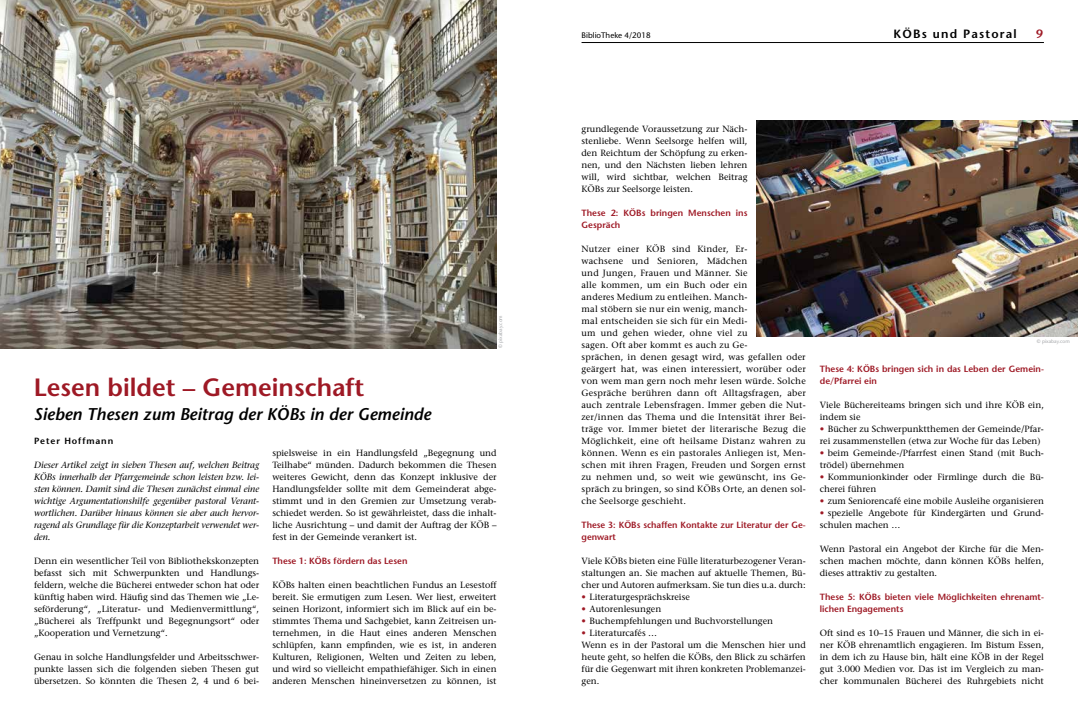
<style>
.page{position:relative;width:1078px;height:723px;background:#fff}
.page>*{position:absolute;margin:0;border:0;box-sizing:border-box;transform-origin:0 0}
.t1{font:600 25px "Stone Sans";color:#9e1925}
.t2{font:italic 600 17px "Stone Sans";color:#000}
.t3{font:600 12px "Stone Sans";letter-spacing:.1em;color:#000}
.t4{font:600 12px "Stone Sans";color:#9e1925}
.t5{font:9px/12px "Stone Serif";color:#000;text-align:justify}
.t6{font:9px/12px "Stone Serif";letter-spacing:.02em;color:#000}
.t7{font:italic 9px/12px "Stone Serif";color:#000;text-align:justify}
.t8{font:600 9px/12px "Stone Sans";color:#9e1925}
.t9{font:600 9px "Stone Sans";letter-spacing:.1em;color:#000}
.t10{font:8px "Stone Sans";color:#000}
.t11{font:5px "Stone Sans";color:#a7a9ac}
.s1{color:#9e1925}
</style>
<div class="page">
<img style="left:756px;top:120px;width:321px;height:216px">
<hr style="left:581px;top:42px;width:462px;height:1px;background:#000">
<img style="left:0;top:0;width:496px;height:348px">
<h1 class="t1" style="left:34px;top:372px;width:331px">Lesen bildet – Gemeinschaft</h1>
<h2 class="t2" style="left:34px;top:404px;width:399px">Sieben Thesen zum Beitrag der KÖBs in der Gemeinde</h2>
<p class="t11" style="left:497px;top:348px;width:34px;rotate:-90deg">© pixabay.com</p>
<p class="t9" style="left:34px;top:435px;width:81px">Peter Hoffmann</p>
<p class="t7" style="left:34px;top:459px;width:227px">Dieser Artikel zeigt in sieben Thesen auf, welchen Beitrag KÖBs innerhalb der Pfarrgemeinde schon leisten bzw. lei&shy;sten können. Damit sind die Thesen zunächst einmal eine wichtige Argumentationshilfe gegenüber pastoral Verant&shy;wortlichen. Darüber hinaus können sie aber auch hervor&shy;ragend als Grundlage für die Konzeptarbeit verwendet wer&shy;den.</p>
<p class="t5" style="left:34px;top:555px;width:227px">Denn ein wesentlicher Teil von Bibliothekskonzepten befasst sich mit Schwerpunkten und Handlungs&shy;feldern, welche die Bücherei entweder schon hat oder künftig haben wird. Häufig sind das Themen wie „Le&shy;seförderung“, „Literatur- und Medienvermittlung“, „Bücherei als Treffpunkt und Begegnungsort“ oder „Kooperation und Vernetzung“.</p>
<p class="t5" style="left:34px;top:651px;width:227px">Genau in solche Handlungsfelder und Arbeitsschwer&shy;punkte lassen sich die folgenden sieben Thesen gut übersetzen. So könnten die Thesen 2, 4 und 6 bei-</p>
<p class="t5" style="left:272px;top:447px;width:226px">spielsweise in ein Handlungsfeld „Begegnung und Teilhabe“ münden. Dadurch bekommen die Thesen weiteres Gewicht, denn das Konzept inklusive der Handlungsfelder sollte mit dem Gemeinderat abge&shy;stimmt und in den Gremien zur Umsetzung verab&shy;schiedet werden. So ist gewährleistet, dass die inhalt&shy;liche Ausrichtung – und damit der Auftrag der KÖB – fest in der Gemeinde verankert ist.</p>
<p class="t8" style="left:272px;top:555px;width:137px">These 1: KÖBs fördern das Lesen</p>
<p class="t5" style="left:272px;top:579px;width:226px">KÖBs halten einen beachtlichen Fundus an Lesestoff bereit. Sie ermutigen zum Lesen. Wer liest, erweitert seinen Horizont, informiert sich im Blick auf ein be&shy;stimmtes Thema und Sachgebiet, kann Zeitreisen un&shy;ternehmen, in die Haut eines anderen Menschen schlüpfen, kann empfinden, wie es ist, in anderen Kulturen, Religionen, Welten und Zeiten zu leben, und wird so vielleicht empathiefähiger. Sich in einen anderen Menschen hineinversetzen zu können, ist</p>
<p class="t10" style="left:581px;top:30px;width:71px">BiblioTheke 4/2018</p>
<h3 class="t3" style="left:893px;top:26px;width:125px">KÖBs und Pastoral</h3>
<h3 class="t4" style="left:1035px;top:26px;width:8px">9</h3>
<p class="t5" style="left:581px;top:123px;width:167px">grundlegende Voraussetzung zur Näch&shy;stenliebe. Wenn Seelsorge helfen will, den Reichtum der Schöpfung zu erken&shy;nen, und den Nächsten lieben lehren will, wird sichtbar, welchen Beitrag KÖBs zur Seelsorge leisten.</p>
<p class="t8" style="left:581px;top:207px;width:167px">These 2: KÖBs bringen Menschen ins<br>Gespräch</p>
<p class="t6" style="left:581px;top:243px;width:226px">Nutzer einer KÖB sind Kinder, Er-<br>wachsene und Senioren, Mädchen<br>und Jungen, Frauen und Männer. Sie<br>alle kommen, um ein Buch oder ein<br>anderes Medium zu entleihen. Manch-<br>mal stöbern sie nur ein wenig, manch-<br>mal entscheiden sie sich für ein Medi-<br>um und gehen wieder, ohne viel zu<br>sagen. Oft aber kommt es auch zu Ge-<br>sprächen, in denen gesagt wird, was gefallen oder geärgert hat, was einen interessiert, worüber oder von wem man gern noch mehr lesen würde. Solche Gespräche berühren dann oft Alltagsfragen, aber auch zentrale Lebensfragen. Immer geben die Nut&shy;zer/innen das Thema und die Intensität ihrer Bei&shy;träge vor. Immer bietet der literarische Bezug die Möglichkeit, eine oft heilsame Distanz wahren zu können. Wenn es ein pastorales Anliegen ist, Men&shy;schen mit ihren Fragen, Freuden und Sorgen ernst zu nehmen und, so weit wie gewünscht, ins Ge&shy;spräch zu bringen, so sind KÖBs Orte, an denen sol&shy;che Seelsorge geschieht.</p>
<p class="t8" style="left:581px;top:519px;width:226px">These 3: KÖBs schaffen Kontakte zur Literatur der Ge&shy;genwart</p>
<p class="t5" style="left:581px;top:555px;width:226px">Viele KÖBs bieten eine Fülle literaturbezogener Veran&shy;staltungen an. Sie machen auf aktuelle Themen, Bü&shy;cher und Autoren aufmerksam. Sie tun dies u.a. durch:</p>
<p class="t5" style="left:581px;top:591px;width:110px"><span class="s1">•</span> Literaturgesprächskreise</p>
<p class="t5" style="left:581px;top:603px;width:81px"><span class="s1">•</span> Autorenlesungen</p>
<p class="t5" style="left:581px;top:615px;width:193px"><span class="s1">•</span> Buchempfehlungen und Buchvorstellungen</p>
<p class="t5" style="left:581px;top:627px;width:226px;text-align:left"><span class="s1">•</span> Literaturcafés …<br>Wenn es in der Pastoral um die Menschen hier und heute geht, so helfen die KÖBs, den Blick zu schärfen für die Gegenwart mit ihren konkreten Problemanzei&shy;gen.</p>
<p class="t11" style="left:1036px;top:338px;width:34px">© pixabay.com</p>
<p class="t8" style="left:819px;top:363px;width:225px">These 4: KÖBs bringen sich in das Leben der Gemein&shy;de/Pfarrei ein</p>
<p class="t5" style="left:819px;top:399px;width:225px">Viele Büchereiteams bringen sich und ihre KÖB ein, indem sie</p>
<p class="t5" style="left:819px;top:423px;width:225px"><span class="s1">•</span> Bücher zu Schwerpunktthemen der Gemeinde/Pfar&shy;rei zusammenstellen (etwa zur Woche für das Leben)</p>
<p class="t5" style="left:819px;top:447px;width:225px"><span class="s1">•</span> beim Gemeinde-/Pfarrfest einen Stand (mit Buch&shy;trödel) übernehmen</p>
<p class="t5" style="left:819px;top:471px;width:225px"><span class="s1">•</span> Kommunionkinder oder Firmlinge durch die Bü&shy;cherei führen</p>
<p class="t5" style="left:819px;top:495px;width:225px"><span class="s1">•</span> zum Seniorencafé eine mobile Ausleihe organisieren</p>
<p class="t5" style="left:819px;top:507px;width:225px"><span class="s1">•</span> spezielle Angebote für Kindergärten und Grund&shy;schulen machen …</p>
<p class="t5" style="left:819px;top:543px;width:225px">Wenn Pastoral ein Angebot der Kirche für die Men&shy;schen machen möchte, dann können KÖBs helfen, dieses attraktiv zu gestalten.</p>
<p class="t8" style="left:819px;top:591px;width:225px">These 5: KÖBs bieten viele Möglichkeiten ehrenamt&shy;lichen Engagements</p>
<p class="t5" style="left:819px;top:627px;width:225px">Oft sind es 10–15 Frauen und Männer, die sich in ei&shy;ner KÖB ehrenamtlich engagieren. Im Bistum Essen, in dem ich zu Hause bin, hält eine KÖB in der Regel gut 3.000 Medien vor. Das ist im Vergleich zu man&shy;cher kommunalen Bücherei des Ruhrgebiets nicht</p>
</div>
